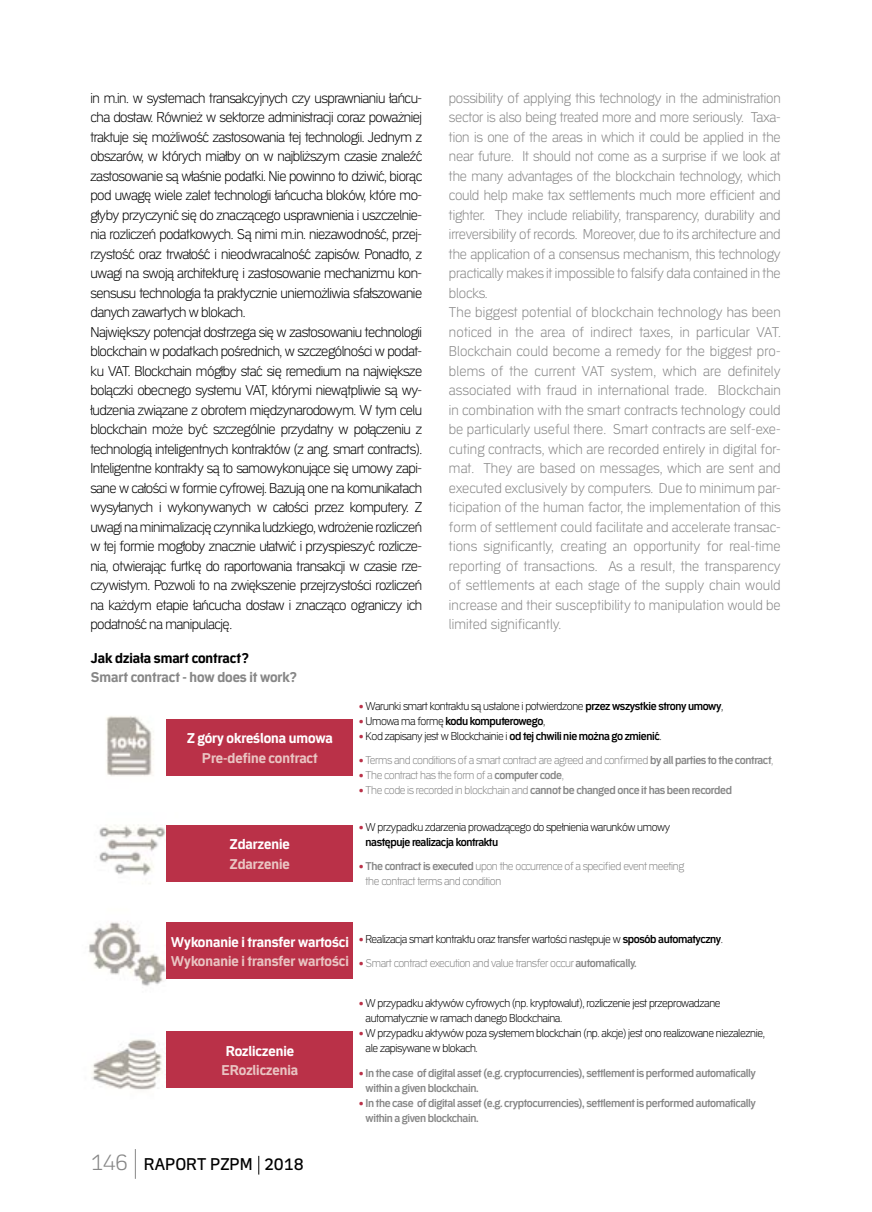
<style>
.page{position:relative;width:872px;height:1212px;background:#fff}
.page>*{position:absolute;margin:0;border:0;box-sizing:border-box;transform-origin:0 0}
.t1{font:18px "Erepublic Sans";color:#000}
.t2{font:300 15px/19.5px "Erepublic Sans";letter-spacing:-.03em;color:#000}
.t3{font:300 15px/19.5px "Erepublic Sans";color:#878787}
.t4{font:700 15px "Erepublic Sans";color:#fff}
.t5{font:700 15px "Erepublic Sans";color:#e9c4c2}
.t6{font:700 15px "Erepublic Sans";color:#878787}
.t7{font:700 15px "Erepublic Sans";color:#000}
.t8{font:300 12px/15px "Erepublic Sans";letter-spacing:-.03em;color:#000}
.t9{font:600 12px/15px "Erepublic Sans";letter-spacing:-.03em;color:#878787}
.t10{font:300 12px/15px "Erepublic Sans";letter-spacing:-.03em;color:#878787}
.t11{font:600 12px "Erepublic Sans";letter-spacing:-.03em;color:#000}
.s1{color:#ba3148}
.s2{font-weight:600}
.s3{font-weight:300;color:#ba3148}
.s4{font-weight:300}
.s5{font-weight:300;font-size:24px;color:#878787}
</style>
<div class="page">
<svg style="left:258px;top:1156px;width:1px;height:18px"></svg>
<hr style="left:135px;top:1149px;width:1px;height:30px;background:#878787">
<img style="left:88px;top:716px;width:111px;height:374px">
<div style="left:167px;top:719px;width:186px;height:56px;background:#ba3148"></div>
<div style="left:167px;top:825px;width:186px;height:56px;background:#ba3148"></div>
<div style="left:167px;top:922px;width:186px;height:56px;background:#ba3148"></div>
<div style="left:167px;top:1032px;width:186px;height:56px;background:#ba3148"></div>
<p class="t2" style="left:90px;top:88px;width:333px">in m.in. w systemach transakcyjnych czy usprawnianiu łańcu&shy;cha dostaw. Również w sektorze administracji coraz poważniej traktuje się możliwość zastosowania tej technologii. Jednym z obszarów, w których miałby on w najbliższym czasie znaleźć zastosowanie są właśnie podatki. Nie powinno to dziwić, biorąc pod uwagę wiele zalet technologii łańcucha bloków, które mo&shy;głyby przyczynić się do znaczącego usprawnienia i uszczelnie&shy;nia rozliczeń podatkowych. Są nimi m.in. niezawodność, przej&shy;rzystość oraz trwałość i nieodwracalność zapisów. Ponadto, z uwagi na swoją architekturę i zastosowanie mechanizmu kon&shy;sensusu technologia ta praktycznie uniemożliwia sfałszowanie danych zawartych w blokach.<br>Największy potencjał dostrzega się w zastosowaniu technologii blockchain w podatkach pośrednich, w szczególności w podat&shy;ku VAT. Blockchain mógłby stać się remedium na największe bolączki obecnego systemu VAT, którymi niewątpliwie są wy&shy;łudzenia związane z obrotem międzynarodowym. W tym celu blockchain może być szczególnie przydatny w połączeniu z technologią inteligentnych kontraktów (z ang. smart contracts).<br>Inteligentne kontrakty są to samowykonujące się umowy zapi&shy;sane w całości w formie cyfrowej. Bazują one na komunikatach wysyłanych i wykonywanych w całości przez komputery. Z uwagi na minimalizację czynnika ludzkiego, wdrożenie rozliczeń w tej formie mogłoby znacznie ułatwić i przyspieszyć rozlicze&shy;nia, otwierając furtkę do raportowania transakcji w czasie rze&shy;czywistym. Pozwoli to na zwiększenie przejrzystości rozliczeń na każdym etapie łańcucha dostaw i znacząco ograniczy ich podatność na manipulację.</p>
<p class="t7" style="left:91px;top:650px;width:159px">Jak działa smart contract?</p>
<p class="t6" style="left:91px;top:669px;width:208px">Smart contract - how does it work?</p>
<p class="t3" style="left:449px;top:88px;width:333px">possibility of applying this technology in the administration sector is also being treated more and more seriously. Taxa&shy;tion is one of the areas in which it could be applied in the near future. It should not come as a surprise if we look at the many advantages of the blockchain technology, which could help make tax settlements much more efficient and tighter. They include reliability, transparency, durability and irreversibility of records. Moreover, due to its architecture and the application of a consensus mechanism, this technology practically makes it impossible to falsify data contained in the blocks.<br>The biggest potential of blockchain technology has been noticed in the area of indirect taxes, in particular VAT.<br>Blockchain could become a remedy for the biggest pro&shy;blems of the current VAT system, which are definitely associated with fraud in international trade. Blockchain in combination with the smart contracts technology could be particularly useful there. Smart contracts are self-exe&shy;cuting contracts, which are recorded entirely in digital for&shy;mat. They are based on messages, which are sent and executed exclusively by computers. Due to minimum par&shy;ticipation of the human factor, the implementation of this form of settlement could facilitate and accelerate transac&shy;tions significantly, creating an opportunity for real-time reporting of transactions. As a result, the transparency of settlements at each stage of the supply chain would increase and their susceptibility to manipulation would be limited significantly.</p>
<p class="t4" style="left:187px;top:731px;width:147px">Z góry określona umowa</p>
<p class="t5" style="left:202px;top:750px;width:117px">Pre-define contract</p>
<p class="t4" style="left:230px;top:837px;width:61px">Zdarzenie</p>
<p class="t5" style="left:230px;top:856px;width:61px">Zdarzenie</p>
<p class="t8" style="left:359px;top:699px;width:366px"><span class="s1">•</span> Warunki smart kontraktu są ustalone i potwierdzone <span class="s2">przez wszystkie strony umowy</span>;</p>
<p class="t11" style="left:359px;top:715px;width:188px"><span class="s3">•</span> <span class="s4">Umowa ma formę</span> kodu komputerowego<span class="s4">;</span></p>
<p class="t8" style="left:359px;top:729px;width:304px"><span class="s1">•</span> Kod zapisany jest w Blockchainie i <span class="s2">od tej chwili nie można go zmienić</span>.</p>
<p class="t10" style="left:359px;top:753px;width:416px"><span class="s1">•</span> Terms and conditions of a smart contract are agreed and confirmed <span class="s2">by all parties to the contract</span>;</p>
<p class="t10" style="left:359px;top:768px;width:207px"><span class="s1">•</span> The contract has the form of a <span class="s2">computer code</span>;</p>
<p class="t9" style="left:359px;top:783px;width:375px"><span class="s3">•</span> <span class="s4">The code is recorded in blockchain and</span> cannot be changed once it has been recorded</p>
<p class="t8" style="left:365px;top:819px;width:306px;text-indent:-7px"><span class="s1">•</span> W przypadku zdarzenia prowadzącego do spełnienia warunków umowy <span class="s2">następuje realizacja kontraktu</span></p>
<p class="t10" style="left:365px;top:858px;width:320px;text-indent:-7px"><span class="s1">•</span> <span class="s2">The contract is executed</span> upon the occurrence of a specified event meeting the contract terms and condition</p>
<p class="t4" style="left:171px;top:934px;width:180px">Wykonanie i transfer wartości</p>
<p class="t5" style="left:171px;top:954px;width:180px">Wykonanie i transfer wartości</p>
<p class="t8" style="left:359px;top:932px;width:366px"><span class="s1">•</span> Realizacja smart kontraktu oraz transfer wartości następuje w <span class="s2">sposób automatyczny</span>.</p>
<p class="t10" style="left:359px;top:956px;width:279px"><span class="s1">•</span> Smart contract execution and value transfer occur <span class="s2">automatically.</span></p>
<p class="t4" style="left:226px;top:1043px;width:70px">Rozliczenie</p>
<p class="t5" style="left:221px;top:1063px;width:78px">ERozliczenia</p>
<p class="t8" style="left:365px;top:996px;width:356px;text-indent:-7px"><span class="s1">•</span> W przypadku aktywów cyfrowych (np. kryptowalut), rozliczenie jest przeprowadzane automatycznie w ramach danego Blockchaina.</p>
<p class="t8" style="left:365px;top:1026px;width:401px;text-indent:-7px"><span class="s1">•</span> W przypadku aktywów poza systemem blockchain (np. akcje) jest ono realizowane niezaleznie, ale zapisywane w blokach.</p>
<p class="t9" style="left:365px;top:1065px;width:392px;text-indent:-7px"><span class="s3">•</span> In the case of digital asset (e.g. cryptocurrencies), settlement is performed automatically within a given blockchain.</p>
<p class="t9" style="left:365px;top:1095px;width:392px;text-indent:-7px"><span class="s3">•</span> In the case of digital asset (e.g. cryptocurrencies), settlement is performed automatically within a given blockchain.</p>
<p class="t1" style="left:90px;top:1155px;width:215px"><span class="s5">146</span> RAPORT PZPM 2018</p>
</div>
